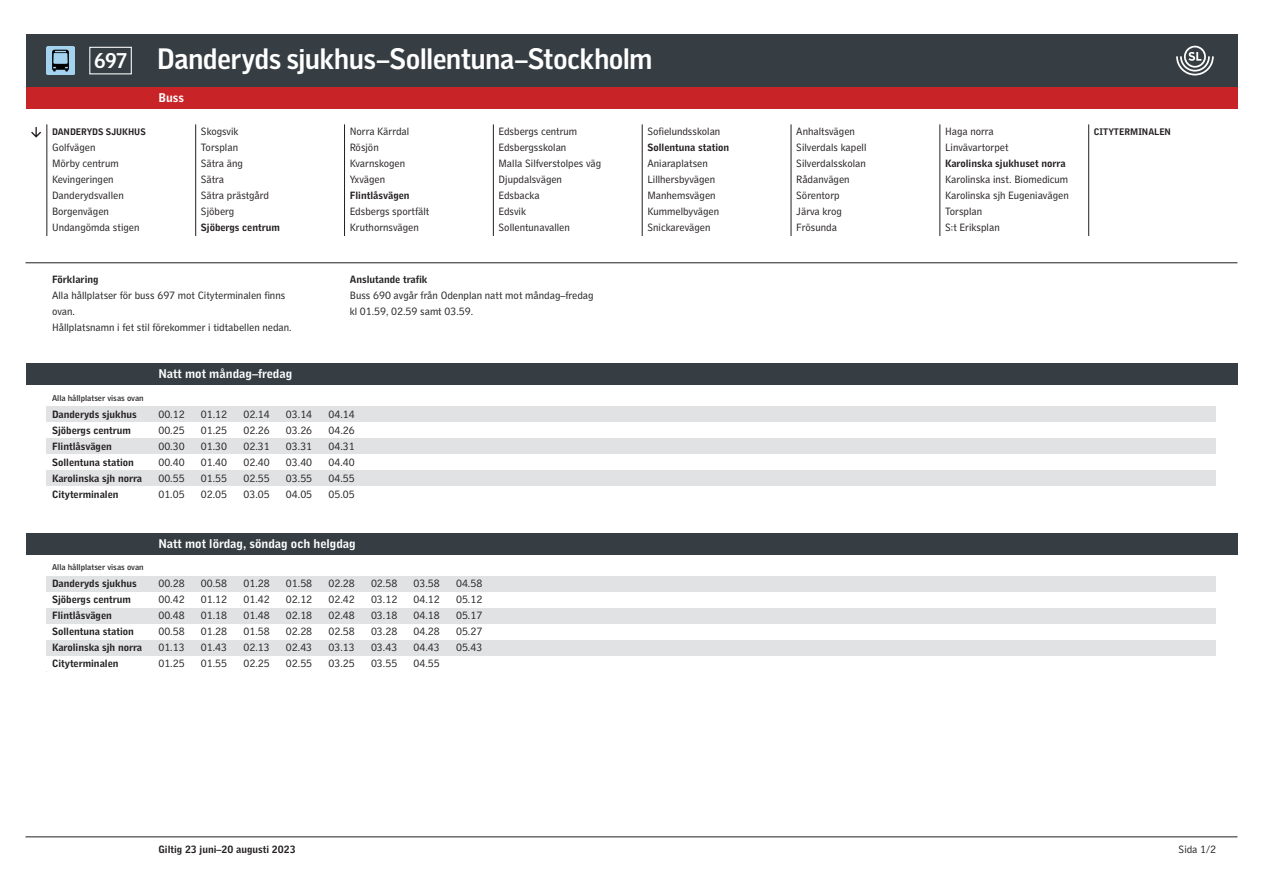
<style>
.page{position:relative;width:1263px;height:893px;background:#fff}
.page>*{position:absolute;margin:0;border:0;box-sizing:border-box;transform-origin:0 0}
.Sidhuvud_-_Destinati{font:700 28.2px "SL Gothic Display";letter-spacing:-.005em;color:#fff}
.Sidhuvud_-_Linjenumm{font:700 20.25px "SL Gothic Display";color:#fff}
.Veckodag{font:700 12.75px "SL Gothic Timetable 2";color:#fff}
.Hållplats_tider{font:10.65px/15.9px "SL Gothic Timetable 2";color:#231f20;text-align:justify}
.Tidtabell_-_Station{font:700 10.65px "SL Gothic Timetable 2";color:#231f20}
.Förklaring_-_Text{font:10.65px "SL Gothic Timetable 2";color:#231f20}
.Hållplats_tider-2{font:700 10.65px "SL Gothic Timetable 2";color:#231f20}
.Sidfot_-_Pagina{font:10.65px "SL Gothic Timetable 2";color:#231f20}
.Hållplats_tider-3{font:700 9.6px "SL Gothic Timetable 2";color:#231f20}
.Tidtabell_-_Förklari{font:500 8.55px "SL Gothic Timetable 2";color:#231f20}
</style>
<div class="page">
<div style="left:26px;top:34px;width:1211px;height:53px;background:#363e43"></div>
<img style="left:47px;top:47px;width:27px;height:27px">
<div style="left:26px;top:87px;width:1211px;height:21px;background:#c82428"></div>
<hr style="left:26px;top:837px;width:1211px;height:1px;background:#231f20">
<svg style="left:1176px;top:46px;width:38px;height:29px"></svg>
<div style="left:89px;top:47px;width:43px;height:27px;border:1px solid #fff"></div>
<hr style="left:47px;top:124px;width:1px;height:112px;background:#231f20">
<hr style="left:195px;top:124px;width:1px;height:112px;background:#231f20">
<hr style="left:344px;top:124px;width:1px;height:112px;background:#231f20">
<hr style="left:493px;top:124px;width:1px;height:112px;background:#231f20">
<hr style="left:642px;top:124px;width:1px;height:112px;background:#231f20">
<hr style="left:791px;top:124px;width:1px;height:112px;background:#231f20">
<hr style="left:940px;top:124px;width:1px;height:112px;background:#231f20">
<hr style="left:1088px;top:124px;width:1px;height:112px;background:#231f20">
<div style="left:26px;top:364px;width:1211px;height:21px;background:#363e43"></div>
<hr style="left:26px;top:263px;width:1211px;height:1px;background:#231f20">
<svg style="left:31px;top:127px;width:10px;height:11px"></svg>
<div style="left:26px;top:533px;width:1211px;height:21px;background:#363e43"></div>
<div style="left:47px;top:576px;width:1169px;height:16px;background:#e1e2e4"></div>
<div style="left:47px;top:608px;width:1169px;height:16px;background:#e1e2e4"></div>
<div style="left:47px;top:639px;width:1169px;height:16px;background:#e1e2e4"></div>
<div style="left:47px;top:406px;width:1169px;height:16px;background:#e1e2e4"></div>
<div style="left:47px;top:438px;width:1169px;height:16px;background:#e1e2e4"></div>
<div style="left:47px;top:470px;width:1169px;height:16px;background:#e1e2e4"></div>
<p class="Sidhuvud_-_Linjenumm" style="left:94px;top:47px;width:34px">697</p>
<p class="Sidhuvud_-_Destinati" style="left:157px;top:40px;width:496px">Danderyds sjukhus–Sollentuna–Stockholm</p>
<p class="Hållplats_tider-3" style="left:52px;top:126px;width:95px">DANDERYDS SJUKHUS</p>
<p class="Hållplats_tider" style="left:52px;top:140px;width:45px">Golfvägen</p>
<p class="Hållplats_tider" style="left:52px;top:155px;width:68px">Mörby centrum</p>
<p class="Hållplats_tider" style="left:52px;top:171px;width:63px">Kevingeringen</p>
<p class="Hållplats_tider" style="left:52px;top:187px;width:73px">Danderydsvallen</p>
<p class="Hållplats_tider" style="left:52px;top:203px;width:58px">Borgenvägen</p>
<p class="Hållplats_tider" style="left:52px;top:219px;width:89px">Undangömda stigen</p>
<p class="Veckodag" style="left:158px;top:90px;width:27px">Buss</p>
<p class="Hållplats_tider" style="left:201px;top:124px;width:70px;text-align:left">Skogsvik<br>Torsplan<br>Sätra äng<br>Sätra<br>Sätra prästgård<br>Sjöberg</p>
<p class="Tidtabell_-_Station" style="left:201px;top:221px;width:80px">Sjöbergs centrum</p>
<p class="Hållplats_tider-2" style="left:52px;top:273px;width:48px">Förklaring</p>
<p class="Hållplats_tider" style="left:52px;top:288px;width:235px">Alla hållplatser för buss 697 mot Cityterminalen finns ovan.</p>
<p class="Hållplats_tider" style="left:52px;top:319px;width:241px">Hållplatsnamn i fet stil förekommer i tidtabellen nedan.</p>
<p class="Tidtabell_-_Förklari" style="left:52px;top:393px;width:93px">Alla hållplatser visas ovan</p>
<p class="Veckodag" style="left:158px;top:367px;width:135px">Natt mot måndag–fredag</p>
<p class="Hållplats_tider" style="left:350px;top:124px;width:61px;text-align:left">Norra Kärrdal<br>Rösjön<br>Kvarnskogen<br>Yxvägen</p>
<p class="Tidtabell_-_Station" style="left:350px;top:189px;width:61px">Flintlåsvägen</p>
<p class="Hållplats_tider" style="left:350px;top:203px;width:81px">Edsbergs sportfält<br>Kruthornsvägen</p>
<p class="Hållplats_tider" style="left:499px;top:124px;width:104px;text-align:left">Edsbergs centrum<br>Edsbergsskolan<br>Malla Silfverstolpes väg<br>Djupdalsvägen<br>Edsbacka<br>Edsvik<br>Sollentunavallen</p>
<p class="Hållplats_tider" style="left:647px;top:124px;width:74px">Sofielundsskolan</p>
<p class="Tidtabell_-_Station" style="left:647px;top:141px;width:83px">Sollentuna station</p>
<p class="Hållplats_tider" style="left:647px;top:155px;width:73px;text-align:left">Aniaraplatsen<br>Lillhersbyvägen<br>Manhemsvägen<br>Kummelbyvägen<br>Snickarevägen</p>
<p class="Hållplats_tider-2" style="left:350px;top:273px;width:79px">Anslutande trafik</p>
<p class="Hållplats_tider" style="left:350px;top:288px;width:245px">Buss 690 avgår från Odenplan natt mot måndag–fredag kl 01.59, 02.59 samt 03.59.</p>
<p class="Tidtabell_-_Station" style="left:52px;top:408px;width:86px">Danderyds sjukhus</p>
<p class="Tidtabell_-_Station" style="left:52px;top:424px;width:80px">Sjöbergs centrum</p>
<p class="Tidtabell_-_Station" style="left:52px;top:440px;width:61px">Flintlåsvägen</p>
<p class="Tidtabell_-_Station" style="left:52px;top:456px;width:83px">Sollentuna station</p>
<p class="Tidtabell_-_Station" style="left:52px;top:472px;width:92px">Karolinska sjh norra</p>
<p class="Tidtabell_-_Station" style="left:52px;top:488px;width:68px">Cityterminalen</p>
<p class="Hållplats_tider" style="left:158px;top:406px;width:28px">00.12<br>00.25<br>00.30<br>00.40<br>00.55<br>01.05</p>
<p class="Förklaring_-_Text" style="left:201px;top:408px;width:28px">01.12</p>
<p class="Förklaring_-_Text" style="left:201px;top:424px;width:28px">01.25</p>
<p class="Förklaring_-_Text" style="left:201px;top:440px;width:28px">01.30</p>
<p class="Förklaring_-_Text" style="left:201px;top:456px;width:28px">01.40</p>
<p class="Förklaring_-_Text" style="left:201px;top:472px;width:28px">01.55</p>
<p class="Förklaring_-_Text" style="left:201px;top:488px;width:28px">02.05</p>
<p class="Hållplats_tider" style="left:243px;top:406px;width:28px">02.14<br>02.26<br>02.31<br>02.40<br>02.55<br>03.05</p>
<p class="Hållplats_tider" style="left:286px;top:406px;width:28px">03.14<br>03.26<br>03.31<br>03.40<br>03.55<br>04.05</p>
<p class="Hållplats_tider" style="left:328px;top:406px;width:28px">04.14<br>04.26<br>04.31<br>04.40<br>04.55<br>05.05</p>
<p class="Tidtabell_-_Förklari" style="left:52px;top:562px;width:93px">Alla hållplatser visas ovan</p>
<p class="Tidtabell_-_Station" style="left:52px;top:578px;width:86px">Danderyds sjukhus</p>
<p class="Tidtabell_-_Station" style="left:52px;top:593px;width:80px">Sjöbergs centrum</p>
<p class="Tidtabell_-_Station" style="left:52px;top:609px;width:61px">Flintlåsvägen</p>
<p class="Tidtabell_-_Station" style="left:52px;top:625px;width:83px">Sollentuna station</p>
<p class="Tidtabell_-_Station" style="left:52px;top:641px;width:92px">Karolinska sjh norra</p>
<p class="Tidtabell_-_Station" style="left:52px;top:657px;width:68px">Cityterminalen</p>
<p class="Veckodag" style="left:158px;top:536px;width:199px">Natt mot lördag, söndag och helgdag</p>
<p class="Hållplats_tider" style="left:158px;top:576px;width:28px">00.28<br>00.42<br>00.48<br>00.58<br>01.13<br>01.25</p>
<p class="Förklaring_-_Text" style="left:201px;top:578px;width:28px">00.58</p>
<p class="Förklaring_-_Text" style="left:201px;top:593px;width:28px">01.12</p>
<p class="Förklaring_-_Text" style="left:201px;top:609px;width:28px">01.18</p>
<p class="Förklaring_-_Text" style="left:201px;top:625px;width:28px">01.28</p>
<p class="Förklaring_-_Text" style="left:201px;top:641px;width:28px">01.43</p>
<p class="Förklaring_-_Text" style="left:201px;top:657px;width:28px">01.55</p>
<p class="Hållplats_tider" style="left:243px;top:576px;width:28px">01.28<br>01.42<br>01.48<br>01.58<br>02.13<br>02.25</p>
<p class="Hållplats_tider" style="left:286px;top:576px;width:28px">01.58<br>02.12<br>02.18<br>02.28<br>02.43<br>02.55</p>
<p class="Hållplats_tider" style="left:328px;top:576px;width:28px">02.28<br>02.42<br>02.48<br>02.58<br>03.13<br>03.25</p>
<p class="Hållplats_tider" style="left:371px;top:576px;width:28px">02.58<br>03.12<br>03.18<br>03.28<br>03.43<br>03.55</p>
<p class="Hållplats_tider" style="left:414px;top:576px;width:28px">03.58<br>04.12<br>04.18<br>04.28<br>04.43<br>04.55</p>
<p class="Hållplats_tider" style="left:456px;top:576px;width:28px">04.58<br>05.12<br>05.17<br>05.27<br>05.43</p>
<p class="Hållplats_tider" style="left:796px;top:124px;width:72px;text-align:left">Anhaltsvägen<br>Silverdals kapell<br>Silverdalsskolan<br>Rådanvägen<br>Sörentorp<br>Järva krog<br>Frösunda</p>
<p class="Hållplats_tider" style="left:945px;top:124px;width:65px">Haga norra<br>Linvävartorpet</p>
<p class="Tidtabell_-_Station" style="left:945px;top:157px;width:122px">Karolinska sjukhuset norra</p>
<p class="Hållplats_tider" style="left:945px;top:171px;width:125px;text-align:left">Karolinska inst. Biomedicum<br>Karolinska sjh Eugeniavägen<br>Torsplan<br>S:t Eriksplan</p>
<p class="Hållplats_tider-3" style="left:1094px;top:126px;width:79px">CITYTERMINALEN</p>
<p class="Tidtabell_-_Station" style="left:158px;top:843px;width:139px">Giltig 23 juni–20 augusti 2023</p>
<p class="Sidfot_-_Pagina" style="left:1178px;top:843px;width:39px">Sida 1/2</p>
</div>
